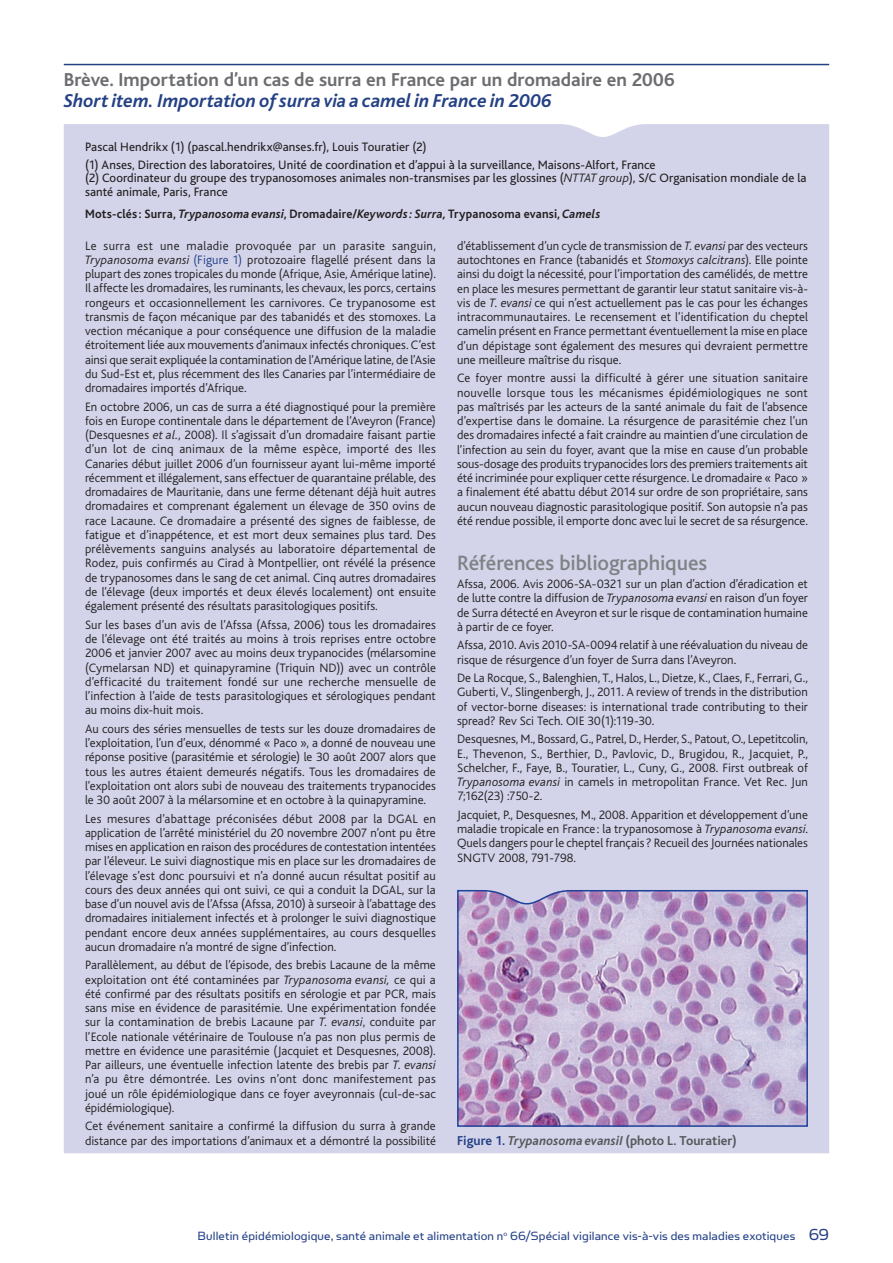
<style>
.page{position:relative;width:893px;height:1263px;background:#fff}
.page>*{position:absolute;margin:0;border:0;box-sizing:border-box;transform-origin:0 0}
.t1{font:500 21.75px "Bliss";letter-spacing:-.005em;color:#808285}
.t2{font:700 19.5px "Bliss";color:#6c6d70}
.t3{font:italic 700 19.5px "Bliss";color:#254186}
.t4{font:13.5px "Simian Text Orangutan";letter-spacing:.01em;color:#254186}
.t5{font:italic 700 13.5px "Bliss";letter-spacing:.01em;color:#57585a;scale:.96 1}
.t6{font:300 12.75px/14.2px "Bliss";color:#231f20;text-align:justify}
.t7{font:12.75px/17.7px "Bliss";letter-spacing:.005em;color:#231f20}
.t8{font:700 12.75px "Bliss";letter-spacing:.015em;color:#231f20;scale:.96 1}
.s1{font-weight:300;font-style:italic}
.s2{font-style:italic}
.s3{color:#254186}
.s4{font-style:normal;color:#254186}
.s5{font-style:normal}
.s6{font-size:18px}
</style>
<div class="page">
<div style="left:64px;top:124px;width:765px;height:1029px;background:#d3d4ea"></div>
<hr style="left:64px;top:64px;width:765px;height:1px;background:#254186">
<svg style="left:456px;top:889px;width:353px;height:238px;background:#baa4cb"></svg>
<h2 class="t2" style="left:64px;top:69px;width:612px">Brève. Importation d’un cas de surra en France par un dromadaire en 2006</h2>
<h2 class="t3" style="left:64px;top:90px;width:489px">Short item. Importation of surra via a camel in France in 2006</h2>
<p class="t7" style="left:85px;top:138px;width:572px">Pascal Hendrikx (1) (pascal.hendrikx@anses.fr), Louis Touratier (2)<br>(1) Anses, Direction des laboratoires, Unité de coordination et d’appui à la surveillance, Maisons-Alfort, France</p>
<p class="t7" style="left:85px;top:171px;width:723px;line-height:13.5px">(2) Coordinateur du groupe des trypanosomoses animales non-transmises par les glossines (<span class="s1">NTTAT group</span>), S/C Organisation mondiale de la santé animale, Paris, France</p>
<p class="t8" style="left:85px;top:207px;width:538px">Mots-clés : Surra, <span class="s2">Trypanosoma evansi</span>, Dromadaire/<span class="s2">Keywords: Surra,</span> Trypanosoma evansi, <span class="s2">Camels</span></p>
<p class="t6" style="left:85px;top:238px;width:352px">Le surra est une maladie provoquée par un parasite sanguin, <span class="s2">Trypanosoma evansi</span> <span class="s3">(Figure 1)</span> protozoaire flagellé présent dans la plupart des zones tropicales du monde (Afrique, Asie, Amérique latine).<br>Il affecte les dromadaires, les ruminants, les chevaux, les porcs, certains rongeurs et occasionnellement les carnivores. Ce trypanosome est transmis de façon mécanique par des tabanidés et des stomoxes. La vection mécanique a pour conséquence une diffusion de la maladie étroitement liée aux mouvements d’animaux infectés chroniques. C’est ainsi que serait expliquée la contamination de l’Amérique latine, de l’Asie du Sud-Est et, plus récemment des Iles Canaries par l’intermédiaire de dromadaires importés d’Afrique.</p>
<p class="t6" style="left:85px;top:400px;width:352px">En octobre 2006, un cas de surra a été diagnostiqué pour la première fois en Europe continentale dans le département de l’Aveyron (France) (Desquesnes <span class="s2">et al.</span>, 2008). Il s’agissait d’un dromadaire faisant partie d’un lot de cinq animaux de la même espèce, importé des Iles Canaries début juillet 2006 d’un fournisseur ayant lui-même importé récemment et illégalement, sans effectuer de quarantaine prélable, des dromadaires de Mauritanie, dans une ferme détenant déjà huit autres dromadaires et comprenant également un élevage de 350 ovins de race Lacaune. Ce dromadaire a présenté des signes de faiblesse, de fatigue et d’inappétence, et est mort deux semaines plus tard. Des prélèvements sanguins analysés au laboratoire départemental de Rodez, puis confirmés au Cirad à Montpellier, ont révélé la présence de trypanosomes dans le sang de cet animal. Cinq autres dromadaires de l’élevage (deux importés et deux élevés localement) ont ensuite également présenté des résultats parasitologiques positifs.</p>
<p class="t6" style="left:85px;top:618px;width:352px">Sur les bases d’un avis de l’Afssa (Afssa, 2006) tous les dromadaires de l’élevage ont été traités au moins à trois reprises entre octobre 2006 et janvier 2007 avec au moins deux trypanocides (mélarsomine (Cymelarsan ND) et quinapyramine (Triquin ND)) avec un contrôle d’efficacité du traitement fondé sur une recherche mensuelle de l’infection à l’aide de tests parasitologiques et sérologiques pendant au moins dix-huit mois.</p>
<p class="t6" style="left:85px;top:722px;width:352px">Au cours des séries mensuelles de tests sur les douze dromadaires de l’exploitation, l’un d’eux, dénommé « Paco », a donné de nouveau une réponse positive (parasitémie et sérologie) le 30 août 2007 alors que tous les autres étaient demeurés négatifs. Tous les dromadaires de l’exploitation ont alors subi de nouveau des traitements trypanocides le 30 août 2007 à la mélarsomine et en octobre à la quinapyramine.</p>
<p class="t6" style="left:85px;top:811px;width:352px">Les mesures d’abattage préconisées début 2008 par la DGAL en application de l’arrêté ministériel du 20 novembre 2007 n’ont pu être mises en application en raison des procédures de contestation intentées par l’éleveur. Le suivi diagnostique mis en place sur les dromadaires de l’élevage s’est donc poursuivi et n’a donné aucun résultat positif au cours des deux années qui ont suivi, ce qui a conduit la DGAL, sur la base d’un nouvel avis de l’Afssa (Afssa, 2010) à surseoir à l’abattage des dromadaires initialement infectés et à prolonger le suivi diagnostique pendant encore deux années supplémentaires, au cours desquelles aucun dromadaire n’a montré de signe d’infection.</p>
<p class="t6" style="left:85px;top:958px;width:352px">Parallèlement, au début de l’épisode, des brebis Lacaune de la même exploitation ont été contaminées par <span class="s2">Trypanosoma evansi,</span> ce qui a été confirmé par des résultats positifs en sérologie et par PCR, mais sans mise en évidence de parasitémie. Une expérimentation fondée sur la contamination de brebis Lacaune par <span class="s2">T. evansi</span>, conduite par l’Ecole nationale vétérinaire de Toulouse n’a pas non plus permis de mettre en évidence une parasitémie (Jacquiet et Desquesnes, 2008).<br>Par ailleurs, une éventuelle infection latente des brebis par <span class="s2">T. evansi </span>n’a pu être démontrée. Les ovins n’ont donc manifestement pas joué un rôle épidémiologique dans ce foyer aveyronnais (cul-de-sac épidémiologique).</p>
<p class="t6" style="left:85px;top:1119px;width:352px">Cet événement sanitaire a confirmé la diffusion du surra à grande distance par des importations d’animaux et a démontré la possibilité</p>
<p class="t6" style="left:457px;top:239px;width:352px">d’établissement d’un cycle de transmission de <span class="s2">T. evansi</span> par des vecteurs autochtones en France (tabanidés et <span class="s2">Stomoxys calcitrans</span>). Elle pointe ainsi du doigt la nécessité, pour l’importation des camélidés, de mettre en place les mesures permettant de garantir leur statut sanitaire vis-à&shy;vis de <span class="s2">T. evansi</span> ce qui n’est actuellement pas le cas pour les échanges intracommunautaires. Le recensement et l’identification du cheptel camelin présent en France permettant éventuellement la mise en place d’un dépistage sont également des mesures qui devraient permettre une meilleure maîtrise du risque.</p>
<p class="t6" style="left:457px;top:371px;width:352px">Ce foyer montre aussi la difficulté à gérer une situation sanitaire nouvelle lorsque tous les mécanismes épidémiologiques ne sont pas maîtrisés par les acteurs de la santé animale du fait de l’absence d’expertise dans le domaine. La résurgence de parasitémie chez l’un des dromadaires infecté a fait craindre au maintien d’une circulation de l’infection au sein du foyer, avant que la mise en cause d’un probable sous-dosage des produits trypanocides lors des premiers traitements ait été incriminée pour expliquer cette résurgence. Le dromadaire « Paco » a finalement été abattu début 2014 sur ordre de son propriétaire, sans aucun nouveau diagnostic parasitologique positif. Son autopsie n’a pas été rendue possible, il emporte donc avec lui le secret de sa résurgence.</p>
<h1 class="t1" style="left:457px;top:551px;width:252px">Références bibliographiques</h1>
<p class="t6" style="left:457px;top:577px;width:352px">Afssa, 2006. Avis 2006-SA-0321 sur un plan d’action d’éradication et de lutte contre la diffusion de <span class="s2">Trypanosoma evansi</span> en raison d’un foyer de Surra détecté en Aveyron et sur le risque de contamination humaine à partir de ce foyer.</p>
<p class="t6" style="left:457px;top:638px;width:352px">Afssa, 2010. Avis 2010-SA-0094 relatif à une réévaluation du niveau de risque de résurgence d’un foyer de Surra dans l’Aveyron.</p>
<p class="t6" style="left:457px;top:671px;width:352px">De La Rocque, S., Balenghien, T., Halos, L., Dietze, K., Claes, F., Ferrari, G., Guberti, V., Slingenbergh, J., 2011. A review of trends in the distribution of vector-borne diseases: is international trade contributing to their spread? Rev Sci Tech. OIE 30(1):119-30.</p>
<p class="t6" style="left:457px;top:732px;width:352px">Desquesnes, M., Bossard, G., Patrel, D., Herder, S., Patout, O., Lepetitcolin, E., Thevenon, S., Berthier, D., Pavlovic, D., Brugidou, R., Jacquiet, P., Schelcher, F., Faye, B., Touratier, L., Cuny, G., 2008. First outbreak of <span class="s2">Trypanosoma evansi</span> in camels in metropolitan France. Vet Rec. Jun 7;162(23) :750-2.</p>
<p class="t6" style="left:457px;top:808px;width:352px">Jacquiet, P., Desquesnes, M., 2008. Apparition et développement d’une maladie tropicale en France: la trypanosomose à <span class="s2">Trypanosoma evansi</span>.<br>Quels dangers pour le cheptel français? Recueil des Journées nationales SNGTV 2008, 791-798.</p>
<p class="t5" style="left:457px;top:1133px;width:293px"><span class="s4">Figure 1.</span> Trypanosoma evansiI <span class="s5">(photo L. Touratier)</span></p>
<p class="t4" style="left:198px;top:1228px;width:633px">Bulletin épidémiologique, santé animale et alimentation n<sup>o</sup> 66/Spécial vigilance vis-à-vis des maladies exotiques <span class="s6">69</span></p>
</div>
